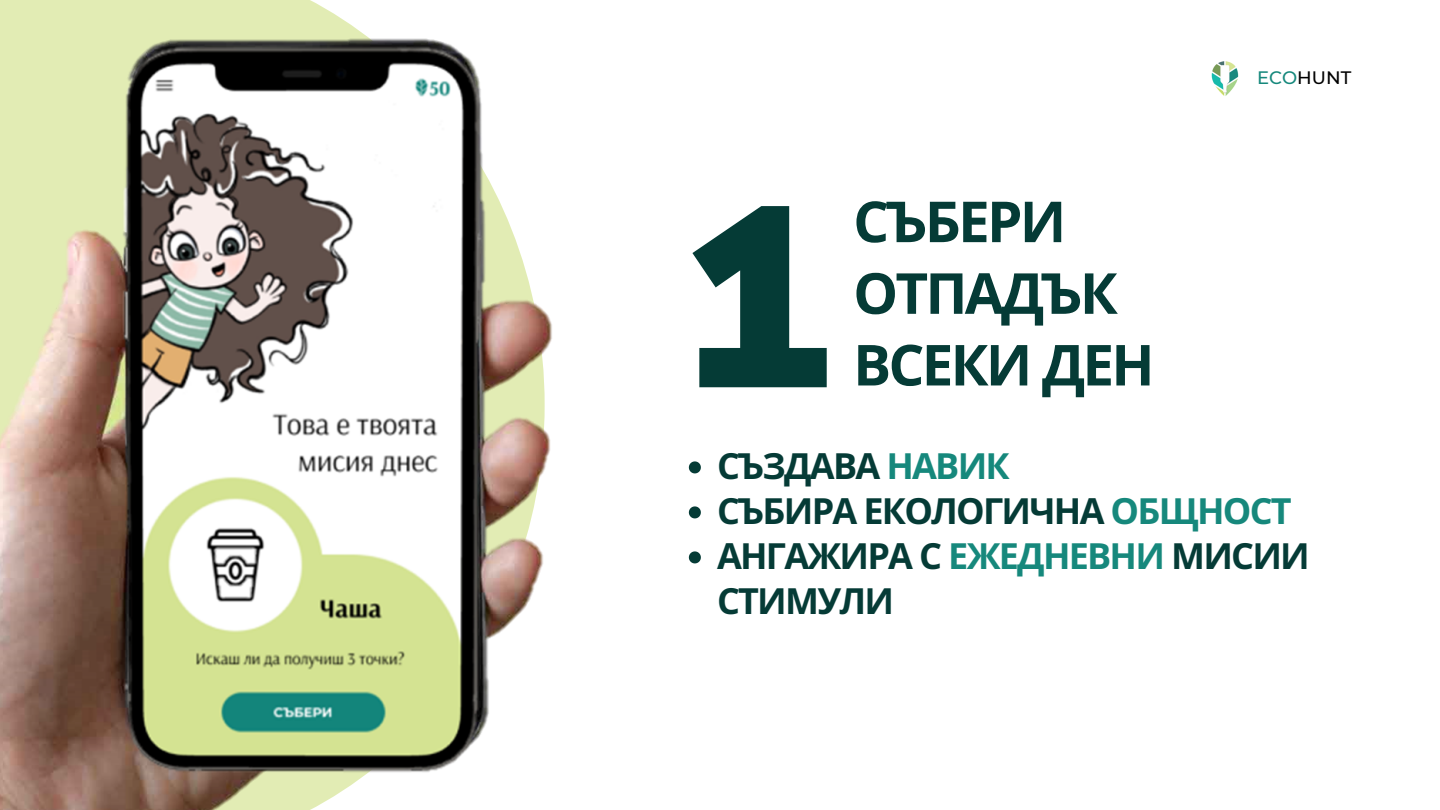
<style>
.page{position:relative;width:1440px;height:810px;background:#fff}
.page>*{position:absolute;margin:0;border:0;box-sizing:border-box;transform-origin:0 0}
.t1{font:900 255.2px "Livvic";color:#053b36}
.t2{font:700 56.6px "Noto Sans";letter-spacing:-.05em;color:#053b36}
.t3{font:700 36px/45px "Noto Sans";letter-spacing:-.05em;color:#053b36}
.t4{font:500 18px "Montserrat";color:#000}
.s1{color:#16887c}
</style>
<div class="page">
<img style="left:0;top:0;width:552px;height:810px">
<img style="left:81px;top:0;width:443px;height:810px">
<img style="left:1211px;top:61px;width:28px;height:35px">
<svg style="left:689px;top:461px;width:12px;height:12px"></svg>
<svg style="left:689px;top:506px;width:12px;height:12px"></svg>
<svg style="left:689px;top:551px;width:12px;height:12px"></svg>
<p class="t1" style="left:679px;top:131px;width:154px">1</p>
<p class="t2" style="left:853px;top:182px;width:215px">СЪБЕРИ</p>
<p class="t2" style="left:853px;top:253px;width:266px">ОТПАДЪК</p>
<p class="t2" style="left:853px;top:325px;width:303px">ВСЕКИ ДЕН</p>
<p class="t4" style="left:1257px;top:67px;width:96px"><span class="s1">ECO</span>HUNT</p>
<p class="t3" style="left:717px;top:442px;width:294px">СЪЗДАВА <span class="s1">НАВИК</span></p>
<p class="t3" style="left:717px;top:487px;width:576px">СЪБИРА ЕКОЛОГИЧНА <span class="s1">ОБЩНОСТ</span></p>
<p class="t3" style="left:717px;top:532px;width:594px">АНГАЖИРА С <span class="s1">ЕЖЕДНЕВНИ</span> МИСИИ<br>СТИМУЛИ</p>
</div>
